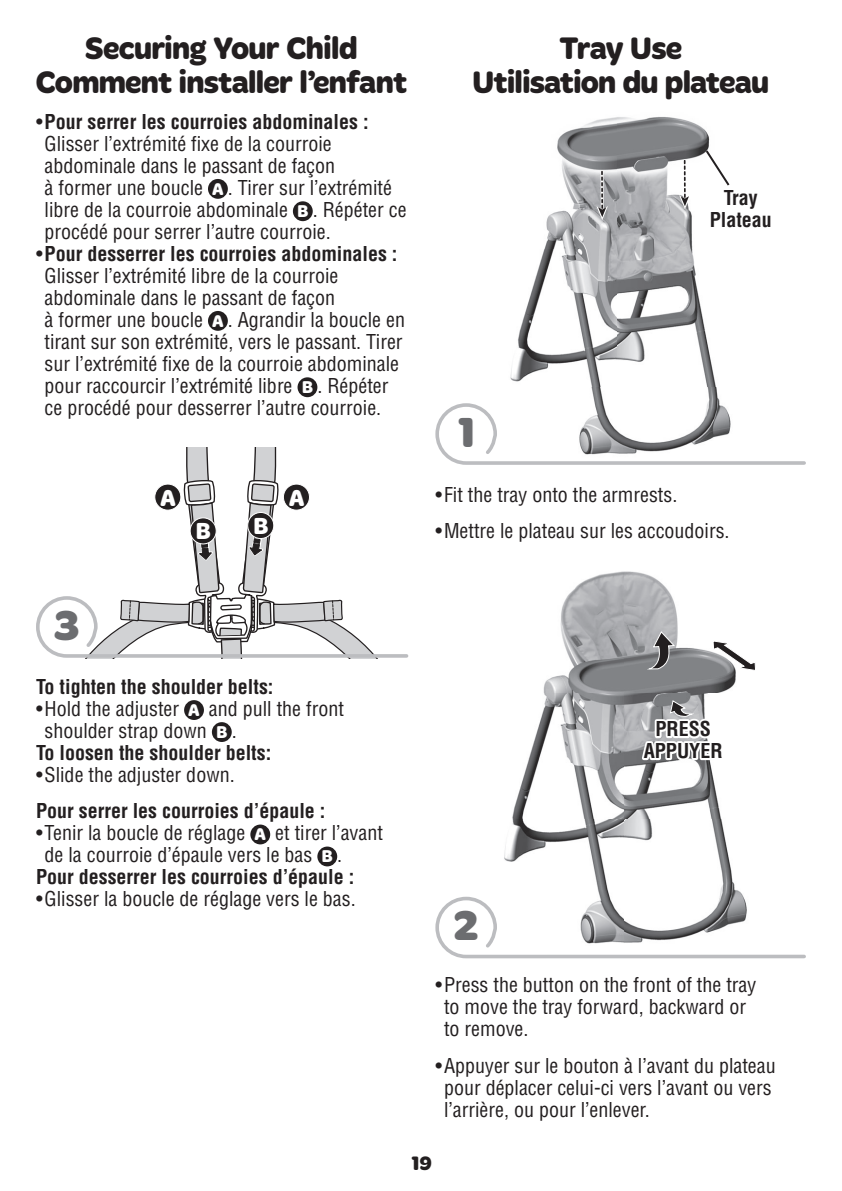
<style>
.page{position:relative;width:842px;height:1191px;background:#fff}
.page>*{position:absolute;margin:0;border:0;box-sizing:border-box;transform-origin:0 0}
.t1{font:700 43.2px "Merge Pro";color:#6c6d70}
.t2{font:700 32px/34px "Merge Pro";letter-spacing:-.025em;color:#231f20;text-align:center}
.t3{font:700 23.8px "Merge Pro";color:#fff}
.t4{font:condensed 20px/22px "Helvetica LT Std";color:#231f20}
.t5{font:700 condensed 20px/22px "Helvetica LT Std";color:#231f20;text-align:center}
.t6{font:700 20px "Merge Pro";color:#231f20}
.s1{font-weight:700}
.s2{font-family:"Merge Pro";font-weight:700;font-stretch:normal;font-size:17.6px;color:#fff}
.s3{color:#fff}
</style>
<div class="page">
<img style="left:510px;top:117px;width:210px;height:284px">
<svg style="left:596px;top:172px;width:12px;height:48px"></svg>
<svg style="left:679px;top:161px;width:11px;height:48px"></svg>
<svg style="left:435px;top:401px;width:371px;height:64px"></svg>
<svg style="left:704px;top:148px;width:26px;height:40px"></svg>
<svg style="left:36px;top:179px;width:373px;height:688px"></svg>
<div style="left:184px;top:700px;width:20px;height:20px;background:#231f20;border-radius:50%"></div>
<div style="left:212px;top:722px;width:20px;height:20px;background:#231f20;border-radius:50%"></div>
<div style="left:250px;top:824px;width:20px;height:20px;background:#231f20;border-radius:50%"></div>
<div style="left:317px;top:846px;width:20px;height:20px;background:#231f20;border-radius:50%"></div>
<div style="left:208px;top:179px;width:20px;height:20px;background:#231f20;border-radius:50%"></div>
<div style="left:293px;top:201px;width:20px;height:20px;background:#231f20;border-radius:50%"></div>
<div style="left:208px;top:311px;width:20px;height:20px;background:#231f20;border-radius:50%"></div>
<div style="left:297px;top:377px;width:20px;height:20px;background:#231f20;border-radius:50%"></div>
<img style="left:504px;top:571px;width:239px;height:324px">
<svg style="left:669px;top:700px;width:23px;height:17px"></svg>
<svg style="left:648px;top:630px;width:28px;height:40px"></svg>
<svg style="left:712px;top:640px;width:44px;height:31px"></svg>
<svg style="left:435px;top:895px;width:371px;height:64px"></svg>
<h2 class="t2" style="left:35px;top:33px;width:373px">Securing Your Child<br>Comment installer l’enfant</h2>
<p class="t4" style="left:45px;top:112px;width:363px;text-indent:-9px">• <span class="s1">Pour serrer les courroies abdominales :<br></span>Glisser l’extrémité fixe de la courroie abdominale dans le passant de façon<br>à former une boucle <span class="s2">A</span> . Tirer sur l’extrémité libre de la courroie abdominale <span class="s2">B</span> . Répéter ce procédé pour serrer l’autre courroie.</p>
<p class="t4" style="left:45px;top:244px;width:362px;text-indent:-9px">• <span class="s1">Pour desserrer les courroies abdominales :<br></span>Glisser l’extrémité libre de la courroie abdominale dans le passant de façon<br>à former une boucle <span class="s2">A</span> . Agrandir la boucle en tirant sur son extrémité, vers le passant. Tirer sur l’extrémité fixe de la courroie abdominale pour raccourcir l’extrémité libre <span class="s2">B</span> . Répéter ce procédé pour desserrer l’autre courroie.</p>
<p class="t3" style="left:160px;top:488px;width:18px">A</p>
<p class="t3" style="left:288px;top:488px;width:18px">A</p>
<h2 class="t2" style="left:472px;top:33px;width:299px">Tray Use<br>Utilisation du plateau</h2>
<p class="t5" style="left:709px;top:188px;width:64px">Tray<br>Plateau</p>
<h1 class="t1" style="left:457px;top:416px;width:19px">1</h1>
<p class="t4" style="left:435px;top:485px;width:243px">• Fit the tray onto the armrests.</p>
<p class="t3" style="left:196px;top:522px;width:17px">B</p>
<p class="t3" style="left:253px;top:517px;width:17px">B</p>
<p class="t4" style="left:435px;top:522px;width:296px">• Mettre le plateau sur les accoudoirs.</p>
<h1 class="t1" style="left:54px;top:609px;width:28px">3</h1>
<p class="t5" style="left:36px;top:677px;width:239px">To tighten the shoulder belts:</p>
<p class="t4" style="left:36px;top:700px;width:309px">• Hold the adjuster <span class="s2">A</span> and pull the front</p>
<p class="t4" style="left:45px;top:722px;width:194px">shoulder strap down <span class="s2">B</span> .</p>
<p class="t5" style="left:36px;top:743px;width:237px">To loosen the shoulder belts:</p>
<p class="t4" style="left:36px;top:766px;width:200px">• Slide the adjuster down.</p>
<p class="t5" style="left:36px;top:802px;width:291px">Pour serrer les courroies d’épaule :</p>
<p class="t4" style="left:36px;top:824px;width:348px">• Tenir la boucle de réglage <span class="s2">A</span> et tirer l’avant</p>
<p class="t4" style="left:45px;top:846px;width:299px">de la courroie d’épaule vers le bas <span class="s2">B</span> .</p>
<p class="t5" style="left:36px;top:868px;width:320px">Pour desserrer les courroies d’épaule :</p>
<p class="t4" style="left:36px;top:890px;width:321px">• Glisser la boucle de réglage vers le bas.</p>
<h1 class="t1" style="left:453px;top:909px;width:27px">2</h1>
<p class="t5" style="left:643px;top:719px;width:80px"><span class="s3">P</span>RESS<br><span class="s3">A</span>PPUYER</p>
<p class="t4" style="left:444px;top:976px;width:314px;text-indent:-9px">• Press the button on the front of the tray to move the tray forward, backward or to remove.</p>
<p class="t4" style="left:444px;top:1056px;width:333px;text-indent:-9px">• Appuyer sur le bouton à l’avant du plateau pour déplacer celui-ci vers l’avant ou vers l’arrière, ou pour l’enlever.</p>
<p class="t6" style="left:411px;top:1156px;width:22px">19</p>
</div>
